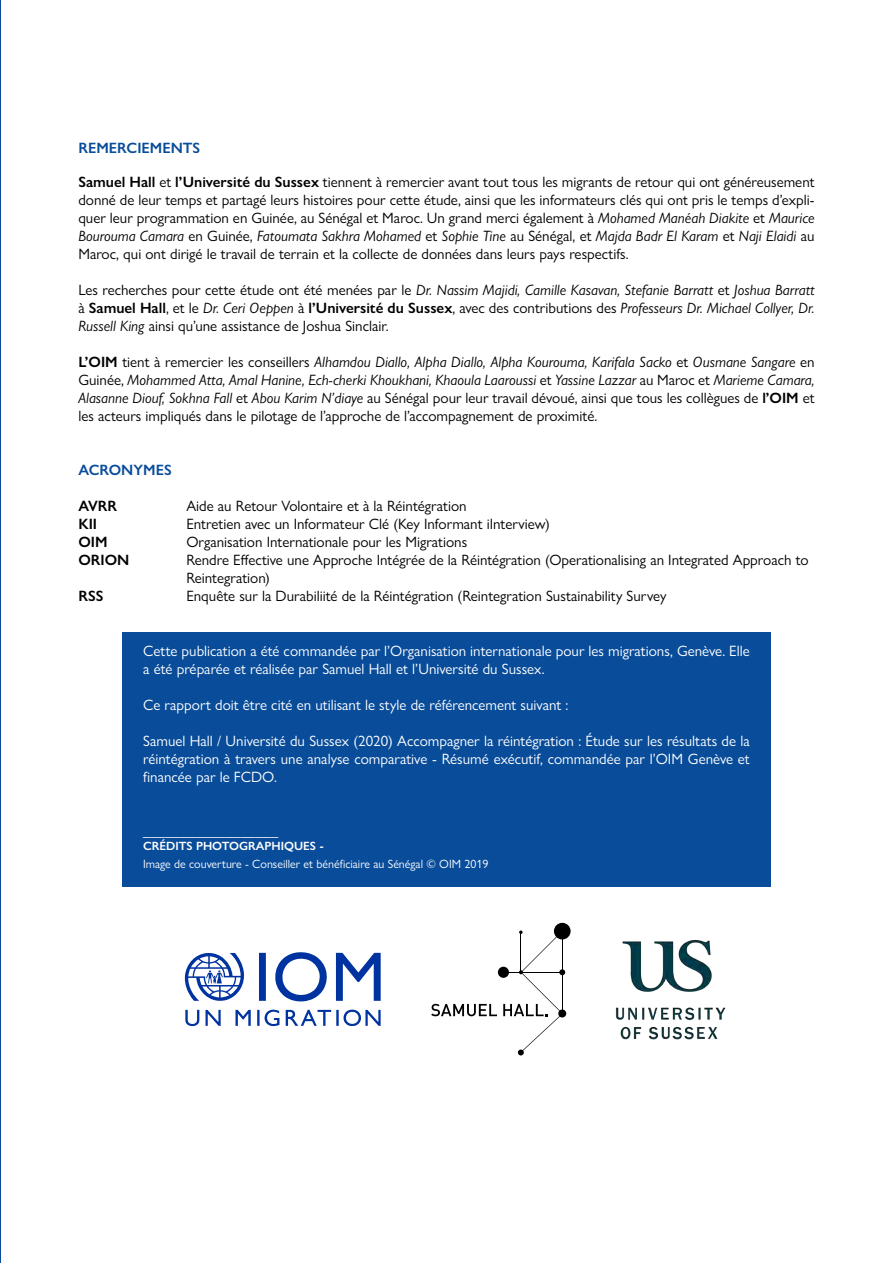
<style>
.page{position:relative;width:893px;height:1263px;background:#fff}
.page>*{position:absolute;margin:0;border:0;box-sizing:border-box;transform-origin:0 0}
.t1{font:15px/18px "Gill Sans Nova";color:#000;text-align:justify}
.t2{font:15px/18px "Gill Sans Nova";color:#fff}
.t3{font:italic 15px/18px "Gill Sans Nova";color:#000;text-align:justify}
.t4{font:600 15px "Gill Sans Nova";color:#084c9a}
.t5{font:600 15px "Gill Sans Nova";color:#000}
.t6{font:12px "Gill Sans Nova";color:#fff}
.t7{font:600 12px "Gill Sans Nova";color:#fff}
.s1{font-weight:600}
.s2{font-style:italic}
.s3{font-weight:600;font-style:normal}
.s4{font-style:normal}
</style>
<div class="page">
<hr style="left:0;top:0;width:1px;height:1263px;background:#084c9a">
<svg style="left:275px;top:952px;width:52px;height:50px"></svg>
<svg style="left:259px;top:953px;width:7px;height:48px"></svg>
<svg style="left:336px;top:953px;width:45px;height:48px"></svg>
<svg style="left:185px;top:952px;width:59px;height:49px"></svg>
<svg style="left:185px;top:1010px;width:14px;height:16px"></svg>
<svg style="left:205px;top:1010px;width:16px;height:16px"></svg>
<svg style="left:235px;top:1010px;width:16px;height:16px"></svg>
<svg style="left:257px;top:1009px;width:22px;height:17px"></svg>
<svg style="left:286px;top:1009px;width:95px;height:17px"></svg>
<div style="left:554px;top:923px;width:17px;height:16px;background:#000;border-radius:50%"></div>
<div style="left:498px;top:967px;width:11px;height:11px;background:#000;border-radius:50%"></div>
<svg style="left:431px;top:1004px;width:66px;height:12px"></svg>
<svg style="left:503px;top:930px;width:62px;height:125px"></svg>
<img style="left:615px;top:940px;width:111px;height:100px">
<div style="left:122px;top:632px;width:649px;height:255px;background:#084c9a"></div>
<p class="t4" style="left:78px;top:138px;width:123px">REMERCIEMENTS</p>
<p class="t1" style="left:78px;top:173px;width:738px"><span class="s1">Samuel Hall</span> et <span class="s1">l’Université du Sussex</span> tiennent à remercier avant tout tous les migrants de retour qui ont généreusement donné de leur temps et partagé leurs histoires pour cette étude, ainsi que les informateurs clés qui ont pris le temps d’expli&shy;quer leur programmation en Guinée, au Sénégal et Maroc. Un grand merci également à <span class="s2">Mohamed Manéah Diakite</span> et <span class="s2">Maurice Bourouma Camara</span> en Guinée, <span class="s2">Fatoumata Sakhra Mohamed</span> et <span class="s2">Sophie Tine</span> au Sénégal, et <span class="s2">Majda Badr El Karam</span> et <span class="s2">Naji Elaidi</span> au Maroc, qui ont dirigé le travail de terrain et la collecte de données dans leurs pays respectifs.</p>
<p class="t1" style="left:78px;top:281px;width:738px">Les recherches pour cette étude ont été menées par le <span class="s2">Dr. Nassim Majidi, Camille Kasavan, Stefanie Barratt</span> et <span class="s2">Joshua Barratt </span>à <span class="s1">Samuel Hall</span>, et le <span class="s2">Dr. Ceri Oeppen</span> à <span class="s1">l’Université du Sussex</span>, avec des contributions des <span class="s2">Professeurs Dr. Michael Collyer, Dr.<br>Russell King</span> ainsi qu’une assistance de Joshua Sinclair.</p>
<p class="t3" style="left:78px;top:353px;width:738px"><span class="s3">L’OIM</span> <span class="s4">tient à remercier les conseillers</span> Alhamdou Diallo, Alpha Diallo, Alpha Kourouma, Karifala Sacko <span class="s4">et</span> Ousmane Sangare <span class="s4">en Guinée,</span> Mohammed Atta, Amal Hanine, Ech-cherki Khoukhani, Khaoula Laaroussi <span class="s4">et</span> Yassine Lazzar <span class="s4">au Maroc et</span> Marieme Camara, Alasanne Diouf, Sokhna Fall <span class="s4">et</span> Abou Karim N’diaye <span class="s4">au Sénégal pour leur travail dévoué, ainsi que tous les collègues de</span> <span class="s3">l’OIM</span> <span class="s4">et les acteurs impliqués dans le pilotage de l’approche de l’accompagnement de proximité.</span></p>
<p class="t4" style="left:78px;top:461px;width:95px">ACRONYMES</p>
<p class="t5" style="left:78px;top:497px;width:40px">AVRR</p>
<p class="t1" style="left:186px;top:497px;width:282px">Aide au Retour Volontaire et à la Réintégration</p>
<p class="t5" style="left:78px;top:515px;width:20px">KII</p>
<p class="t1" style="left:186px;top:515px;width:365px">Entretien avec un Informateur Clé (Key Informant iInterview)</p>
<p class="t5" style="left:78px;top:533px;width:31px">OIM</p>
<p class="t1" style="left:186px;top:533px;width:282px">Organisation Internationale pour les Migrations</p>
<p class="t5" style="left:78px;top:551px;width:53px">ORION</p>
<p class="t1" style="left:186px;top:551px;width:624px">Rendre Effective une Approche Intégrée de la Réintégration (Operationalising an Integrated Approach to<br>Reintegration)</p>
<p class="t5" style="left:78px;top:587px;width:27px">RSS</p>
<p class="t1" style="left:186px;top:587px;width:482px">Enquête sur la Durabiliité de la Réintégration (Reintegration Sustainability Survey</p>
<p class="t2" style="left:143px;top:641px;width:608px">Cette publication a été commandée par l’Organisation internationale pour les migrations, Genève. Elle a été préparée et réalisée par Samuel Hall et l’Université du Sussex.</p>
<p class="t2" style="left:143px;top:695px;width:427px">Ce rapport doit être cité en utilisant le style de référencement suivant :</p>
<p class="t2" style="left:143px;top:731px;width:608px;text-align:justify">Samuel Hall / Université du Sussex (2020) Accompagner la réintégration : Étude sur les résultats de la réintégration à travers une analyse comparative - Résumé exécutif, commandée par l’OIM Genève et financée par le FCDO.</p>
<p class="t2" style="left:143px;top:821px;width:137px">__________________</p>
<p class="t7" style="left:143px;top:839px;width:182px">CRÉDITS PHOTOGRAPHIQUES -</p>
<p class="t6" style="left:143px;top:857px;width:347px">Image de couverture - Conseiller et bénéficiaire au Sénégal © OIM 2019</p>
</div>
